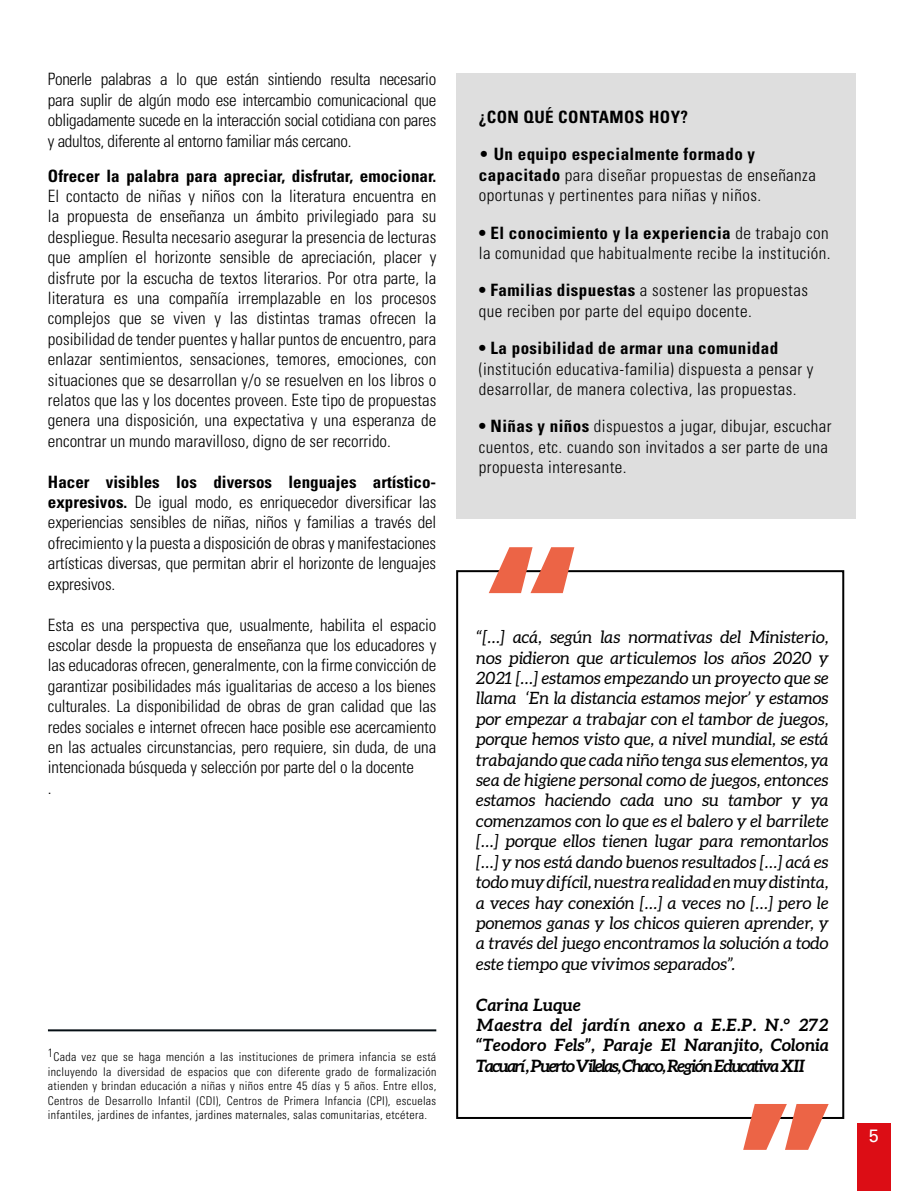
<style>
.page{position:relative;width:908px;height:1191px;background:#fff}
.page>*{position:absolute;margin:0;border:0;box-sizing:border-box;transform-origin:0 0}
.t1{font:18px "Univers";color:#fff}
.t2{font:300 condensed 17px/20.4px "Univers";letter-spacing:-.01em;color:#000;text-align:justify}
.t3{font:italic 17px/20.4px "Aleo";color:#000;text-align:justify}
.t4{font:300 condensed 17px/20.4px "Univers";letter-spacing:.025em;color:#000}
.t5{font:italic 700 17px/20.4px "Aleo";letter-spacing:-.02em;color:#000}
.t6{font:700 condensed 17px "Univers";letter-spacing:.025em;color:#000}
.t7{font:700 condensed 17px "Univers";color:#000}
.t8{font:300 condensed 12px/14.4px "Univers";letter-spacing:.025em;color:#000;text-align:justify}
.s1{font-weight:700}
</style>
<div class="page">
<div style="left:857px;top:1123px;width:33px;height:68px;background:#dc0d15"></div>
<div style="left:456px;top:570px;width:387px;height:549px;border:2px solid #000"></div>
<svg style="left:488px;top:547px;width:86px;height:46px"></svg>
<svg style="left:742px;top:1104px;width:86px;height:45px"></svg>
<hr style="left:48px;top:1029px;width:388px;height:2px;background:#050e14">
<div style="left:456px;top:73px;width:399px;height:446px;background:#dedede"></div>
<p class="t2" style="left:48px;top:69px;width:390px">Ponerle palabras a lo que están sintiendo resulta necesario para suplir de algún modo ese intercambio comunicacional que obligadamente sucede en la interacción social cotidiana con pares y adultos, diferente al entorno familiar más cercano.</p>
<p class="t7" style="left:48px;top:165px;width:389px">Ofrecer la palabra para apreciar, disfrutar, emocionar.</p>
<p class="t2" style="left:48px;top:186px;width:390px">El contacto de niñas y niños con la literatura encuentra en la propuesta de enseñanza un ámbito privilegiado para su despliegue. Resulta necesario asegurar la presencia de lecturas que amplíen el horizonte sensible de apreciación, placer y disfrute por la escucha de textos literarios. Por otra parte, la literatura es una compañía irremplazable en los procesos complejos que se viven y las distintas tramas ofrecen la posibilidad de tender puentes y hallar puntos de encuentro, para enlazar sentimientos, sensaciones, temores, emociones, con situaciones que se desarrollan y/o se resuelven en los libros o relatos que las y los docentes proveen. Este tipo de propuestas genera una disposición, una expectativa y una esperanza de encontrar un mundo maravilloso, digno de ser recorrido.</p>
<p class="t2" style="left:48px;top:471px;width:390px"><span class="s1">Hacer visibles los diversos lenguajes artístico&shy;expresivos.</span> De igual modo, es enriquecedor diversificar las experiencias sensibles de niñas, niños y familias a través del ofrecimiento y la puesta a disposición de obras y manifestaciones artísticas diversas, que permitan abrir el horizonte de lenguajes expresivos.</p>
<p class="t2" style="left:48px;top:614px;width:390px;text-align:left">Esta es una perspectiva que, usualmente, habilita el espacio escolar desde la propuesta de enseñanza que los educadores y las educadoras ofrecen, generalmente, con la firme convicción de garantizar posibilidades más igualitarias de acceso a los bienes culturales. La disponibilidad de obras de gran calidad que las redes sociales e internet ofrecen hace posible ese acercamiento en las actuales circunstancias, pero requiere, sin duda, de una intencionada búsqueda y selección por parte del o la docente<br>.</p>
<p class="t3" style="left:476px;top:627px;width:354px">“[…] acá, según las normativas del Ministerio, nos pidieron que articulemos los años 2020 y 2021 […] estamos empezando un proyecto que se llama ‘En la distancia estamos mejor’ y estamos por empezar a trabajar con el tambor de juegos, porque hemos visto que, a nivel mundial, se está trabajando que cada niño tenga sus elementos, ya sea de higiene personal como de juegos, entonces estamos haciendo cada uno su tambor y ya comenzamos con lo que es el balero y el barrilete […] porque ellos tienen lugar para remontarlos […] y nos está dando buenos resultados […] acá es todo muy difícil, nuestra realidad en muy distinta, a veces hay conexión […] a veces no […] pero le ponemos ganas y los chicos quieren aprender, y a través del juego encontramos la solución a todo este tiempo que vivimos separados”.</p>
<p class="t5" style="left:476px;top:994px;width:354px">Carina Luque<br>Maestra del jardín anexo a E.E.P. N.° 272 “Teodoro Fels”, Paraje El Naranjito, Colonia Tacuarí,Puerto Vilelas,Chaco,Región Educativa XII</p>
<p class="t6" style="left:478px;top:106px;width:211px">¿CON QUÉ CONTAMOS HOY?</p>
<p class="t4" style="left:478px;top:144px;width:338px">• <span class="s1">Un equipo especialmente formado y capacitado</span> para diseñar propuestas de enseñanza oportunas y pertinentes para niñas y niños.</p>
<p class="t4" style="left:478px;top:222px;width:353px"><span class="s1">• El conocimiento y la experiencia</span> de trabajo con la comunidad que habitualmente recibe la institución.</p>
<p class="t4" style="left:478px;top:280px;width:330px"><span class="s1">• Familias dispuestas</span> a sostener las propuestas que reciben por parte del equipo docente.</p>
<p class="t6" style="left:478px;top:338px;width:301px">• La posibilidad de armar una comunidad</p>
<p class="t4" style="left:478px;top:358px;width:336px">(institución educativa-familia) dispuesta a pensar y desarrollar, de manera colectiva, las propuestas.</p>
<p class="t4" style="left:478px;top:416px;width:354px"><span class="s1">• Niñas y niños</span> dispuestos a jugar, dibujar, escuchar cuentos, etc. cuando son invitados a ser parte de una propuesta interesante.</p>
<p class="t8" style="left:48px;top:1050px;width:390px">1Cada vez que se haga mención a las instituciones de primera infancia se está incluyendo la diversidad de espacios que con diferente grado de formalización atienden y brindan educación a niñas y niños entre 45 días y 5 años. Entre ellos, Centros de Desarrollo Infantil (CDI), Centros de Primera Infancia (CPI), escuelas infantiles, jardines de infantes, jardines maternales, salas comunitarias, etcétera.</p>
<p class="t1" style="left:868px;top:1125px;width:12px">5</p>
</div>
